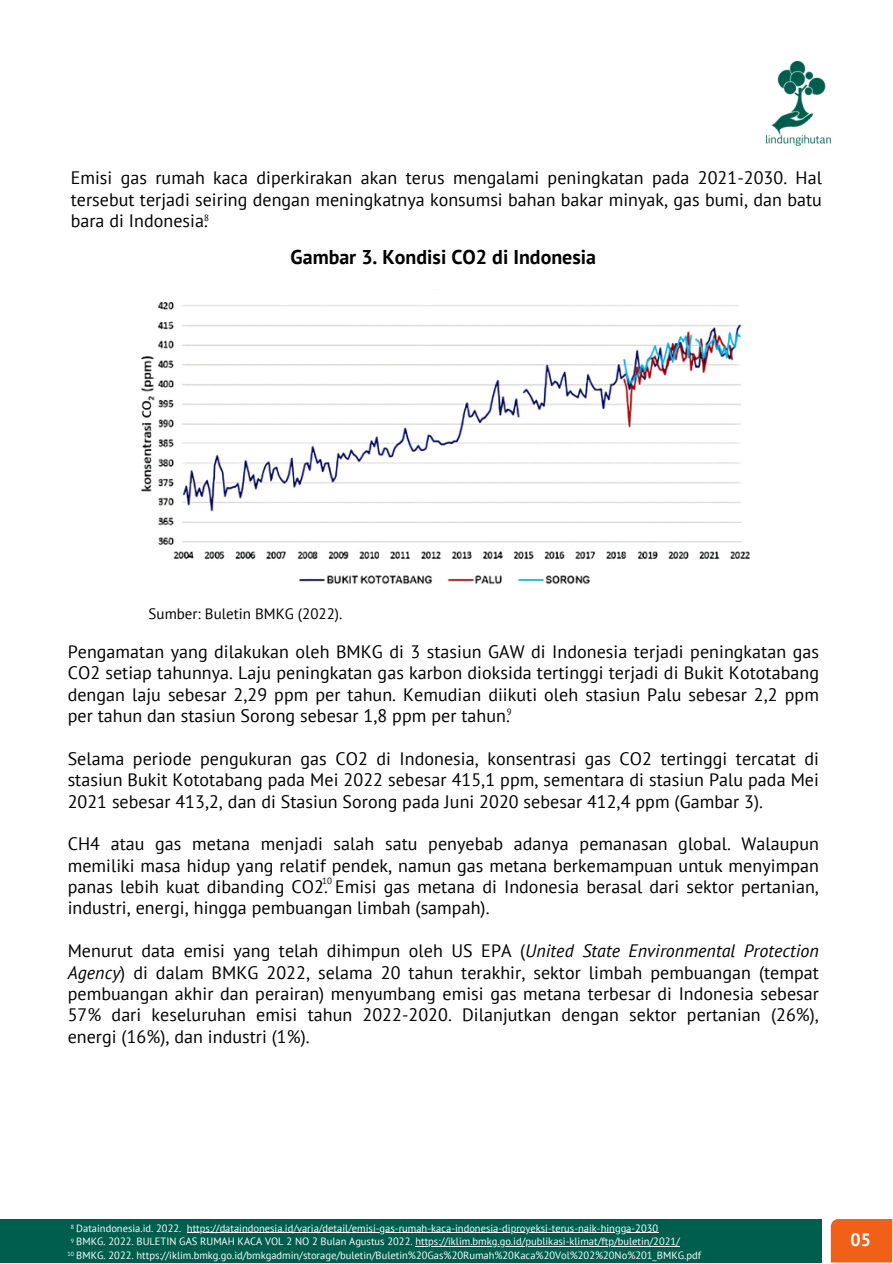
<style>
.page{position:relative;width:893px;height:1264px;background:#fff}
.page>*{position:absolute;margin:0;border:0;box-sizing:border-box;transform-origin:0 0}
.t1{font:700 19.95px "PT Sans";color:#000}
.t2{font:18px/21.3px "PT Sans";letter-spacing:.005em;color:#000;text-align:justify}
.t3{font:700 18px "PT Sans";color:#fff}
.t4{font:15px "PT Sans";color:#000}
.t5{font:10.5px "PT Sans";color:#fff}
.t6{font:9px "PT Sans";color:#000}
.t7{font:6px "PT Sans";color:#fff}
.s1{font-style:italic}
</style>
<div class="page">
<div style="left:0;top:1218px;width:821px;height:44px;background:#005e4e"></div>
<div style="left:830px;top:1219px;width:62px;height:43px;background:#f06019"></div>
<img style="left:766px;top:61px;width:64px;height:85px">
<img style="left:141px;top:289px;width:609px;height:296px">
<hr style="left:187px;top:1232px;width:471px;height:1px;background:#fff">
<hr style="left:415px;top:1246px;width:265px;height:1px;background:#fff">
<p class="t2" style="left:71px;top:167px;width:752px">Emisi gas rumah kaca diperkirakan akan terus mengalami peningkatan pada 2021-2030. Hal tersebut terjadi seiring dengan meningkatnya konsumsi bahan bakar minyak, gas bumi, dan batu bara di Indonesia.</p>
<p class="t6" style="left:204px;top:211px;width:6px">8</p>
<p class="t1" style="left:290px;top:243px;width:307px">Gambar 3. Kondisi CO2 di Indonesia</p>
<p class="t4" style="left:149px;top:603px;width:195px">Sumber: Buletin BMKG (2022).</p>
<p class="t2" style="left:68px;top:640px;width:752px">Pengamatan yang dilakukan oleh BMKG di 3 stasiun GAW di Indonesia terjadi peningkatan gas CO2 setiap tahunnya. Laju peningkatan gas karbon dioksida tertinggi terjadi di Bukit Kototabang dengan laju sebesar 2,29 ppm per tahun. Kemudian diikuti oleh stasiun Palu sebesar 2,2 ppm per tahun dan stasiun Sorong sebesar 1,8 ppm per tahun.</p>
<p class="t2" style="left:68px;top:747px;width:752px">Selama periode pengukuran gas CO2 di Indonesia, konsentrasi gas CO2 tertinggi tercatat di stasiun Bukit Kototabang pada Mei 2022 sebesar 415,1 ppm, sementara di stasiun Palu pada Mei 2021 sebesar 413,2, dan di Stasiun Sorong pada Juni 2020 sebesar 412,4 ppm (Gambar 3).</p>
<p class="t2" style="left:68px;top:833px;width:752px">CH4 atau gas metana menjadi salah satu penyebab adanya pemanasan global. Walaupun memiliki masa hidup yang relatif pendek, namun gas metana berkemampuan untuk menyimpan panas lebih kuat dibanding CO2. Emisi gas metana di Indonesia berasal dari sektor pertanian, industri, energi, hingga pembuangan limbah (sampah).</p>
<p class="t2" style="left:68px;top:939px;width:752px">Menurut data emisi yang telah dihimpun oleh US EPA (<span class="s1">United State Environmental Protection Agency</span>) di dalam BMKG 2022, selama 20 tahun terakhir, sektor limbah pembuangan (tempat pembuangan akhir dan perairan) menyumbang emisi gas metana terbesar di Indonesia sebesar 57% dari keseluruhan emisi tahun 2022-2020. Dilanjutkan dengan sektor pertanian (26%), energi (16%), dan industri (1%).</p>
<p class="t6" style="left:507px;top:705px;width:6px">9</p>
<p class="t6" style="left:322px;top:875px;width:11px">10</p>
<p class="t5" style="left:76px;top:1220px;width:583px">Dataindonesia.id. 2022. https://dataindonesia.id/varia/detail/emisi-gas-rumah-kaca-indonesia-diproyeksi-terus-naik-hingga-2030</p>
<p class="t7" style="left:71px;top:1222px;width:5px">8</p>
<p class="t7" style="left:71px;top:1236px;width:5px">9</p>
<p class="t5" style="left:76px;top:1234px;width:605px">BMKG. 2022. BULETIN GAS RUMAH KACA VOL 2 NO 2 Bulan Agustus 2022. https://iklim.bmkg.go.id/publikasi-klimat/ftp/buletin/2021/</p>
<p class="t5" style="left:76px;top:1247px;width:626px">BMKG. 2022. https://iklim.bmkg.go.id/bmkgadmin/storage/buletin/Buletin%20Gas%20Rumah%20Kaca%20Vol%202%20No%201_BMKG.pdf</p>
<p class="t7" style="left:68px;top:1249px;width:8px">10</p>
<p class="t3" style="left:850px;top:1227px;width:22px">05</p>
</div>
